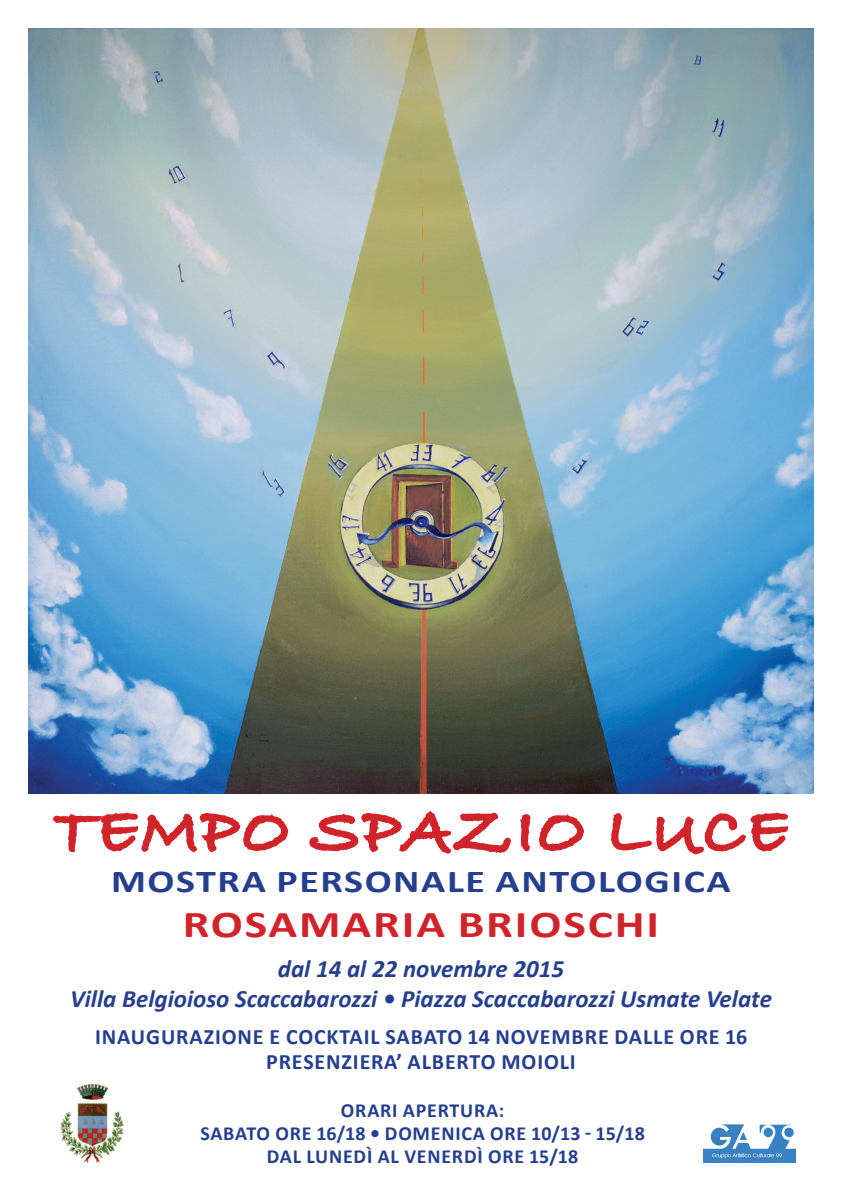
<style>
.page{position:relative;width:842px;height:1191px;background:#fff}
.page>*{position:absolute;margin:0;border:0;box-sizing:border-box;transform-origin:0 0}
.t1{font:66px "Bradley Hand ITCTT Bold";letter-spacing:.04em;color:#d1232a}
.t2{font:700 38px "Calibri";letter-spacing:.04em;color:#d1232a;scale:1.25 1}
.t3{font:700 32px "Calibri";letter-spacing:.04em;color:#253f8e;scale:1.25 1}
.t4{font:italic 700 25px/30px "Calibri";color:#253f8e;text-align:center}
.t5{font:700 22px/25px "Calibri";letter-spacing:.04em;color:#253f8e;text-align:center}
.t6{font:700 20px/23px "Calibri";letter-spacing:.04em;color:#253f8e;text-align:center}
</style>
<div class="page">
<img style="left:28px;top:28px;width:786px;height:765px">
<svg style="left:53px;top:812px;width:236px;height:41px"></svg>
<svg style="left:309px;top:811px;width:202px;height:43px"></svg>
<svg style="left:520px;top:814px;width:11px;height:38px"></svg>
<svg style="left:539px;top:813px;width:45px;height:38px"></svg>
<svg style="left:610px;top:812px;width:179px;height:43px"></svg>
<img style="left:61px;top:1084px;width:62px;height:78px">
<img style="left:703px;top:1124px;width:92px;height:38px">
<h1 class="t1" style="left:54px;top:780px;width:735px">TEMPO SPAZIO LUCE</h1>
<p class="t3" style="left:111px;top:860px;width:497px">MOSTRA PERSONALE ANTOLOGICA</p>
<h2 class="t2" style="left:183px;top:900px;width:383px">ROSAMARIA BRIOSCHI</h2>
<p class="t4" style="left:70px;top:954px;width:703px">dal 14 al 22 novembre 2015<br>Villa Belgioioso Scaccabarozzi • Piazza Scaccabarozzi Usmate Velate</p>
<p class="t5" style="left:95px;top:1024px;width:654px">INAUGURAZIONE E COCKTAIL SABATO 14 NOVEMBRE DALLE ORE 16<br>PRESENZIERA’ ALBERTO MOIOLI</p>
<p class="t6" style="left:200px;top:1099px;width:446px">ORARI APERTURA:<br>SABATO ORE 16/18 • DOMENICA ORE 10/13 - 15/18<br>DAL LUNEDÌ AL VENERDÌ ORE 15/18</p>
</div>
